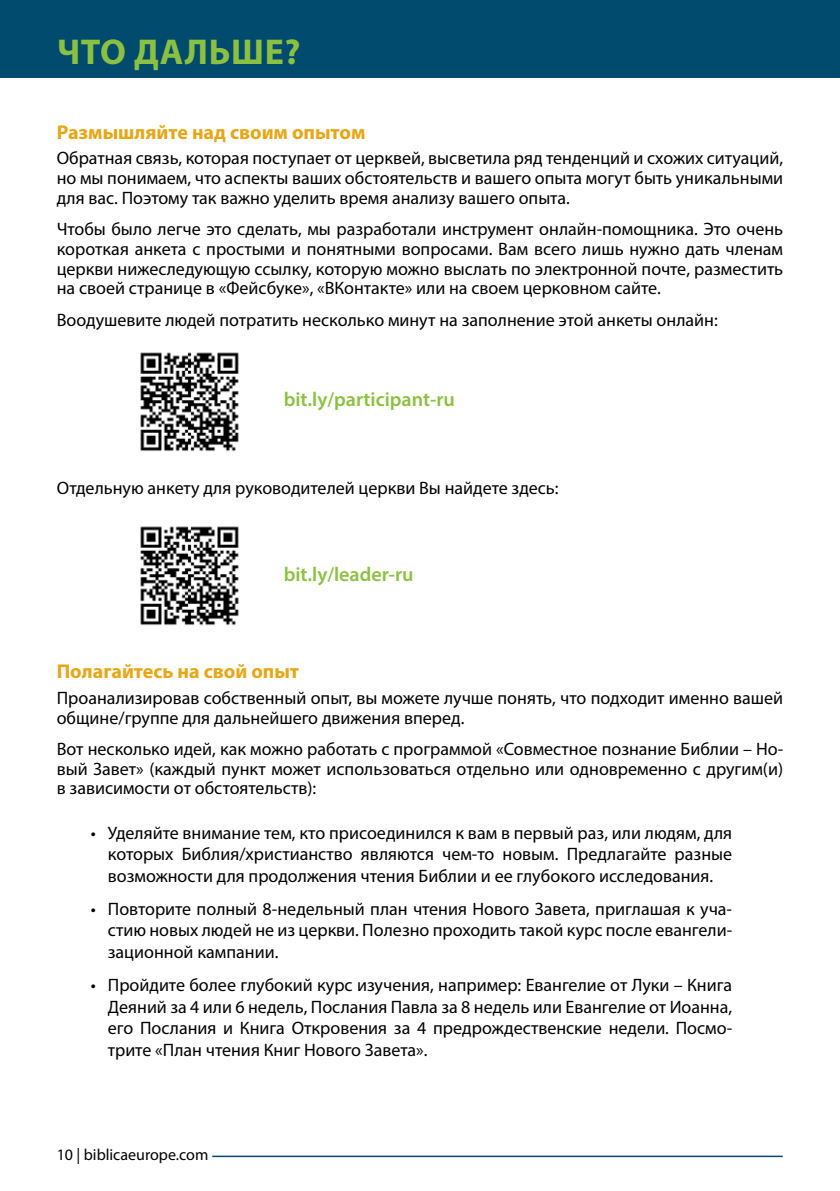
<style>
.page{position:relative;width:840px;height:1191px;background:#fff}
.page>*{position:absolute;margin:0;border:0;box-sizing:border-box;transform-origin:0 0}
.t1{font:700 36px "Myriad Pro";letter-spacing:.02em;color:#8bc141}
.t2{font:700 20px "Myriad Pro";color:#e7a614}
.t3{font:600 20px "Myriad Pro";color:#8bc141}
.t4{font:18px/19.8px "Myriad Pro";color:#000;text-align:justify}
.t5{font:16px "Myriad Pro";color:#000}
</style>
<div class="page">
<hr style="left:212px;top:1155px;width:570px;height:2px;background:#014b6f">
<div style="left:0;top:0;width:839px;height:78px;background:#014b6f"></div>
<img style="left:140px;top:526px;width:99px;height:100px">
<img style="left:140px;top:352px;width:99px;height:100px">
<h1 class="t1" style="left:57px;top:28px;width:245px">ЧТО ДАЛЬШЕ?</h1>
<p class="t2" style="left:57px;top:119px;width:310px">Размышляйте над своим опытом</p>
<p class="t4" style="left:57px;top:148px;width:727px">Обратная связь, которая поступает от церквей, высветила ряд тенденций и схожих ситуаций, но мы понимаем, что аспекты ваших обстоятельств и вашего опыта могут быть уникальными для вас. Поэтому так важно уделить время анализу вашего опыта.</p>
<p class="t4" style="left:57px;top:219px;width:727px">Чтобы было легче это сделать, мы разработали инструмент онлайн-помощника. Это очень короткая анкета с простыми и понятными вопросами. Вам всего лишь нужно дать членам церкви нижеследующую ссылку, которую можно выслать по электронной почте, разместить на своей странице в «Фейсбуке», «ВКонтакте» или на своем церковном сайте.</p>
<p class="t4" style="left:57px;top:309px;width:662px">Воодушевите людей потратить несколько минут на заполнение этой анкеты онлайн:</p>
<p class="t3" style="left:283px;top:387px;width:172px">bit.ly/participant-ru</p>
<p class="t4" style="left:57px;top:478px;width:503px">Отдельную анкету для руководителей церкви Вы найдете здесь:</p>
<p class="t3" style="left:283px;top:561px;width:131px">bit.ly/leader-ru</p>
<p class="t2" style="left:57px;top:658px;width:244px">Полагайтесь на свой опыт</p>
<p class="t4" style="left:57px;top:687px;width:727px">Проанализировав собственный опыт, вы можете лучше понять, что подходит именно вашей общине/группе для дальнейшего движения вперед.</p>
<p class="t4" style="left:57px;top:738px;width:727px">Вот несколько идей, как можно работать с программой «Совместное познание Библии – Но&shy;вый Завет» (каждый пункт может использоваться отдельно или одновременно с другим(и) в зависимости от обстоятельств):</p>
<p class="t4" style="left:108px;top:821px;width:625px;line-height:21.6px;text-indent:-17px">• Уделяйте внимание тем, кто присоединился к вам в первый раз, или людям, для которых Библия/христианство являются чем-то новым. Предлагайте разные возможности для продолжения чтения Библии и ее глубокого исследования.</p>
<p class="t4" style="left:108px;top:897px;width:625px;line-height:21.6px;text-indent:-17px">• Повторите полный 8-недельный план чтения Нового Завета, приглашая к уча&shy;стию новых людей не из церкви. Полезно проходить такой курс после евангели&shy;зационной кампании.</p>
<p class="t4" style="left:108px;top:974px;width:625px;line-height:21.6px;text-indent:-17px">• Пройдите более глубокий курс изучения, например: Евангелие от Луки – Книга Деяний за 4 или 6 недель, Послания Павла за 8 недель или Евангелие от Иоанна, его Послания и Книга Откровения за 4 предрождественские недели. Посмо&shy;трите «План чтения Книг Нового Завета».</p>
<p class="t5" style="left:57px;top:1145px;width:153px">10 | biblicaeurope.com</p>
</div>
